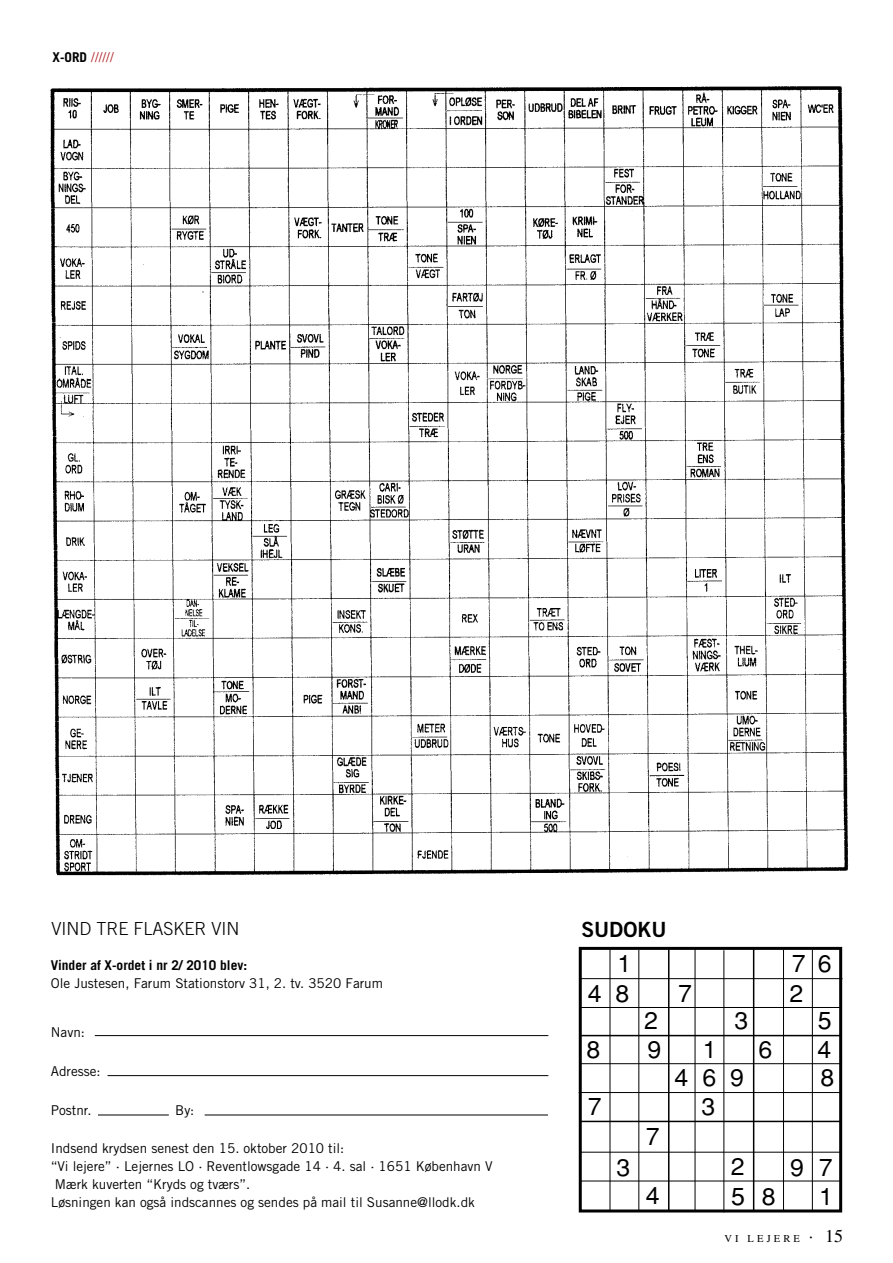
<style>
.page{position:relative;width:893px;height:1263px;background:#fff}
.page>*{position:absolute;margin:0;border:0;box-sizing:border-box;transform-origin:0 0}
.t1{font:condensed 24px/29.1px "Helvetica";color:#000;text-align:right;scale:1.27 1}
.t2{font:21px "Trade Gothic Bold Two";color:#000}
.t3{font:300 18px "Trade Gothic";color:#000}
.t4{font:13.5px "Trade Gothic";color:#000}
.t5{font:700 13.5px "Trade Gothic";color:#000}
.t6{font:13.5px "Trade Gothic";color:#ae1b1f}
.t7{font:10.5px "Times";letter-spacing:.3em;color:#000}
.s1{font-weight:700;color:#000}
.s2{font-size:18px}
</style>
<div class="page">
<hr style="left:95px;top:1035px;width:453px;height:1px;background:#000">
<hr style="left:108px;top:1075px;width:440px;height:1px;background:#000">
<hr style="left:98px;top:1114px;width:71px;height:1px;background:#000">
<hr style="left:205px;top:1114px;width:343px;height:1px;background:#000">
<div style="left:579px;top:947px;width:263px;height:265px;border:3px solid #000"></div>
<hr style="left:668px;top:949px;width:1px;height:262px;background:#000">
<hr style="left:753px;top:949px;width:1px;height:262px;background:#000">
<hr style="left:580px;top:1035px;width:261px;height:1px;background:#000">
<hr style="left:580px;top:1121px;width:262px;height:1px;background:#000">
<hr style="left:580px;top:978px;width:262px;height:1px;background:#000">
<hr style="left:579px;top:1007px;width:262px;height:1px;background:#000">
<hr style="left:580px;top:1063px;width:262px;height:1px;background:#000">
<hr style="left:579px;top:1092px;width:262px;height:1px;background:#000">
<hr style="left:579px;top:1152px;width:263px;height:1px;background:#000">
<hr style="left:579px;top:1181px;width:263px;height:1px;background:#000">
<hr style="left:610px;top:949px;width:1px;height:262px;background:#000">
<hr style="left:638px;top:950px;width:1px;height:262px;background:#000">
<hr style="left:695px;top:949px;width:1px;height:262px;background:#000">
<hr style="left:724px;top:950px;width:1px;height:262px;background:#000">
<hr style="left:783px;top:949px;width:1px;height:263px;background:#000">
<hr style="left:812px;top:949px;width:1px;height:263px;background:#000">
<img style="left:50px;top:86px;width:799px;height:790px">
<p class="t6" style="left:53px;top:49px;width:63px"><span class="s1">x-ord</span> //////</p>
<h3 class="t3" style="left:52px;top:918px;width:190px">VIND TRE FLASKER VIN</h3>
<p class="t5" style="left:51px;top:957px;width:198px">Vinder af X-ordet i nr 2/ 2010 blev:</p>
<p class="t4" style="left:51px;top:975px;width:334px">Ole Justesen, Farum Stationstorv 31, 2. tv. 3520 Farum</p>
<p class="t4" style="left:51px;top:1024px;width:36px">Navn:</p>
<p class="t4" style="left:51px;top:1063px;width:51px">Adresse:</p>
<p class="t4" style="left:51px;top:1102px;width:42px">Postnr.</p>
<p class="t4" style="left:175px;top:1102px;width:21px">By:</p>
<p class="t4" style="left:51px;top:1140px;width:295px">Indsend krydsen senest den 15. oktober 2010 til:</p>
<p class="t4" style="left:51px;top:1158px;width:443px">“Vi lejere” · Lejernes LO · Reventlowsgade 14 · 4. sal · 1651 København V</p>
<p class="t4" style="left:55px;top:1176px;width:197px">Mærk kuverten “Kryds og tværs”.</p>
<p class="t4" style="left:51px;top:1194px;width:426px">Løsningen kan også indscannes og sendes på mail til Susanne@llodk.dk</p>
<h2 class="t2" style="left:581px;top:916px;width:87px">SUDOKU</h2>
<h1 class="t1" style="left:617px;top:949px;width:12px">1</h1>
<h1 class="t1" style="left:792px;top:949px;width:33px">7 6</h1>
<h1 class="t1" style="left:588px;top:978px;width:34px">4 8</h1>
<h1 class="t1" style="left:678px;top:978px;width:12px">7</h1>
<h1 class="t1" style="left:789px;top:978px;width:12px">2</h1>
<h1 class="t1" style="left:644px;top:1006px;width:12px">2</h1>
<h1 class="t1" style="left:734px;top:1006px;width:12px">3</h1>
<h1 class="t1" style="left:818px;top:1006px;width:12px">5</h1>
<h1 class="t1" style="left:587px;top:1035px;width:12px">8</h1>
<h1 class="t1" style="left:647px;top:1035px;width:12px">9</h1>
<h1 class="t1" style="left:703px;top:1035px;width:12px">1</h1>
<h1 class="t1" style="left:759px;top:1035px;width:12px">6</h1>
<h1 class="t1" style="left:817px;top:1035px;width:12px">4</h1>
<h1 class="t1" style="left:675px;top:1063px;width:56px">4 6 9</h1>
<h1 class="t1" style="left:821px;top:1063px;width:12px">8</h1>
<h1 class="t1" style="left:588px;top:1091px;width:12px">7</h1>
<h1 class="t1" style="left:701px;top:1091px;width:12px">3</h1>
<h1 class="t1" style="left:646px;top:1121px;width:12px">7</h1>
<h1 class="t1" style="left:616px;top:1152px;width:12px">3</h1>
<h1 class="t1" style="left:731px;top:1151px;width:12px">2</h1>
<h1 class="t1" style="left:790px;top:1152px;width:35px">9 7<br>1</h1>
<h1 class="t1" style="left:646px;top:1180px;width:12px">4</h1>
<h1 class="t1" style="left:731px;top:1182px;width:36px">5 8</h1>
<p class="t7" style="left:724px;top:1233px;width:120px">VI LEJERE <span class="s2">· 15</span></p>
</div>
